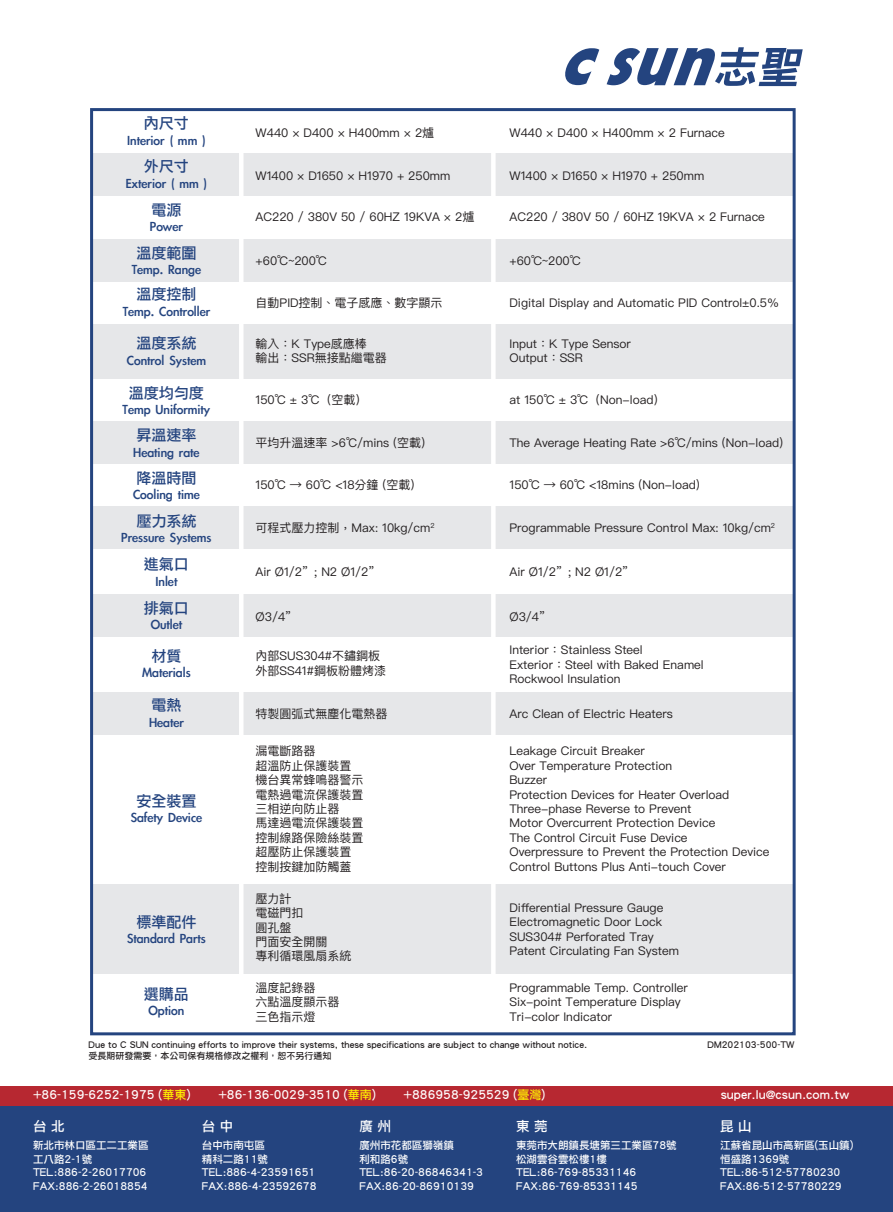
<style>
.page{position:relative;width:893px;height:1212px;background:#fff}
.page>*{position:absolute;margin:0;border:0;box-sizing:border-box;transform-origin:0 0}
.t1{font:15px/16.5px "Li Gothic Med";color:#24447f;text-align:center}
.t2{font:13.5px "Li Hei Pro";color:#fff}
.t3{font:12px/14.4px "Ping Fang TC";color:#231f20}
.t4{font:12px "Li Hei Pro";color:#fff}
.t5{font:10.5px/13.5px "Li Hei Pro";color:#fff}
.t6{font:9px "Li Hei Pro";color:#231f20}
.s1{color:#fff101}
</style>
<div class="page">
<svg style="left:565px;top:48px;width:34px;height:37px"></svg>
<svg style="left:607px;top:47px;width:196px;height:39px"></svg>
<div style="left:92px;top:153px;width:702px;height:43px;background:#e6e7e9"></div>
<div style="left:92px;top:239px;width:702px;height:42px;background:#e6e7e9"></div>
<div style="left:92px;top:324px;width:702px;height:54px;background:#e6e7e9"></div>
<div style="left:92px;top:421px;width:702px;height:43px;background:#e6e7e9"></div>
<div style="left:92px;top:506px;width:702px;height:43px;background:#e6e7e9"></div>
<div style="left:92px;top:692px;width:702px;height:43px;background:#e6e7e9"></div>
<div style="left:92px;top:884px;width:702px;height:89px;background:#e6e7e9"></div>
<div style="left:92px;top:594px;width:702px;height:43px;background:#e6e7e9"></div>
<div style="left:239px;top:110px;width:5px;height:922px;background:#fff"></div>
<div style="left:491px;top:110px;width:5px;height:922px;background:#fff"></div>
<div style="left:0;top:1087px;width:893px;height:125px;background:#24447f"></div>
<div style="left:0;top:1086px;width:893px;height:19px;background:#b72831"></div>
<p class="t1" style="left:127px;top:115px;width:80px">內尺寸<br>Interior ( mm )</p>
<p class="t1" style="left:126px;top:158px;width:83px">外尺寸<br>Exterior ( mm )</p>
<p class="t1" style="left:150px;top:202px;width:34px;text-align:left">電源<br>Power</p>
<p class="t1" style="left:132px;top:245px;width:71px">溫度範圍<br>Temp. Range</p>
<p class="t1" style="left:123px;top:286px;width:89px">溫度控制<br>Temp. Controller</p>
<p class="t1" style="left:127px;top:335px;width:81px">溫度系統<br>Control System</p>
<p class="t1" style="left:123px;top:385px;width:89px">溫度均勻度<br>Temp Uniformity</p>
<p class="t1" style="left:133px;top:427px;width:68px;text-align:left">昇溫速率<br>Heating rate</p>
<p class="t1" style="left:133px;top:470px;width:68px;text-align:left">降溫時間<br>Cooling time</p>
<p class="t1" style="left:121px;top:513px;width:92px">壓力系統<br>Pressure Systems</p>
<p class="t1" style="left:144px;top:556px;width:46px">進氣口<br>Inlet</p>
<p class="t1" style="left:144px;top:600px;width:46px">排氣口<br>Outlet</p>
<p class="t1" style="left:142px;top:648px;width:50px">材質<br>Materials</p>
<p class="t1" style="left:149px;top:697px;width:36px;text-align:left">電熱<br>Heater</p>
<p class="t1" style="left:131px;top:793px;width:73px">安全裝置<br>Safety Device</p>
<p class="t1" style="left:127px;top:914px;width:80px">標準配件<br>Standard Parts</p>
<p class="t1" style="left:144px;top:986px;width:46px">選購品<br>Option</p>
<p class="t3" style="left:256px;top:125px;width:180px">W440 × D400 × H400mm × 2爐</p>
<p class="t3" style="left:509px;top:125px;width:217px">W440 × D400 × H400mm × 2 Furnace</p>
<p class="t3" style="left:256px;top:168px;width:196px">W1400 × D1650 × H1970 + 250mm</p>
<p class="t3" style="left:509px;top:168px;width:196px">W1400 × D1650 × H1970 + 250mm</p>
<p class="t3" style="left:256px;top:209px;width:220px">AC220 / 380V 50 / 60HZ 19KVA × 2爐</p>
<p class="t3" style="left:509px;top:209px;width:257px">AC220 / 380V 50 / 60HZ 19KVA × 2 Furnace</p>
<p class="t3" style="left:256px;top:253px;width:73px">+60℃~200℃</p>
<p class="t3" style="left:509px;top:253px;width:73px">+60℃~200℃</p>
<p class="t3" style="left:256px;top:296px;width:189px">自動PID控制、電子感應、數字顯示</p>
<p class="t3" style="left:256px;top:336px;width:133px">輸入：K Type感應棒<br>輸出：SSR無接點繼電器</p>
<p class="t3" style="left:509px;top:296px;width:271px">Digital Display and Automatic PID Control±0.5％</p>
<p class="t3" style="left:509px;top:336px;width:123px">Input：K Type Sensor<br>Output：SSR</p>
<p class="t3" style="left:256px;top:393px;width:113px">150℃ ± 3℃（空載）</p>
<p class="t3" style="left:509px;top:393px;width:157px">at 150℃ ± 3℃（Non-load）</p>
<p class="t3" style="left:256px;top:435px;width:171px">平均升溫速率 &gt;6℃/mins (空載)</p>
<p class="t3" style="left:509px;top:435px;width:275px">The Average Heating Rate &gt;6℃/mins (Non-load)</p>
<p class="t3" style="left:256px;top:478px;width:160px">150℃ → 60℃ &lt;18分鐘 (空載)</p>
<p class="t3" style="left:509px;top:478px;width:192px">150℃ → 60℃ &lt;18mins (Non-load)</p>
<p class="t3" style="left:256px;top:521px;width:181px">可程式壓力控制，Max: 10kg/cm<sup>2</sup></p>
<p class="t3" style="left:509px;top:521px;width:267px">Programmable Pressure Control Max: 10kg/cm<sup>2</sup></p>
<p class="t3" style="left:256px;top:565px;width:126px">Air Ø1/2〞; N2 Ø1/2〞</p>
<p class="t3" style="left:509px;top:565px;width:126px">Air Ø1/2〞; N2 Ø1/2〞</p>
<p class="t3" style="left:256px;top:609px;width:43px">Ø3/4〞</p>
<p class="t3" style="left:509px;top:609px;width:43px">Ø3/4〞</p>
<p class="t3" style="left:256px;top:648px;width:132px">內部SUS304#不鏽鋼板外部SS41#鋼板粉體烤漆</p>
<p class="t3" style="left:509px;top:642px;width:196px">Interior：Stainless Steel<br>Exterior：Steel with Baked Enamel<br>Rockwool Insulation</p>
<p class="t3" style="left:256px;top:707px;width:134px">特製圓弧式無塵化電熱器</p>
<p class="t3" style="left:509px;top:707px;width:165px">Arc Clean of Electric Heaters</p>
<p class="t3" style="left:256px;top:744px;width:109px">漏電斷路器<br>超溫防止保護裝置機台異常蜂鳴器警示電熱過電流保護裝置三相逆向防止器<br>馬達過電流保護裝置控制線路保險絲裝置超壓防止保護裝置控制按鍵加防觸蓋</p>
<p class="t3" style="left:256px;top:891px;width:97px">壓力計<br>電磁門扣<br>圓孔盤<br>門面安全開關<br>專利循環風扇系統</p>
<p class="t3" style="left:256px;top:980px;width:85px">溫度記錄器<br>六點溫度顯示器三色指示燈</p>
<p class="t3" style="left:509px;top:744px;width:261px">Leakage Circuit Breaker<br>Over Temperature Protection<br>Buzzer<br>Protection Devices for Heater Overload<br>Three-phase Reverse to Prevent<br>Motor Overcurrent Protection Device<br>The Control Circuit Fuse Device<br>Overpressure to Prevent the Protection Device<br>Control Buttons Plus Anti-touch Cover</p>
<p class="t3" style="left:509px;top:900px;width:171px">Differential Pressure Gauge<br>Electromagnetic Door Lock<br>SUS304# Perforated Tray<br>Patent Circulating Fan System</p>
<p class="t3" style="left:509px;top:980px;width:180px">Programmable Temp. Controller<br>Six-point Temperature Display<br>Tri-color Indicator</p>
<p class="t6" style="left:89px;top:1040px;width:500px">Due to C SUN continuing efforts to improve their systems, these specifications are subject to change without notice.</p>
<p class="t6" style="left:707px;top:1040px;width:89px">DM202103-500-TW</p>
<p class="t6" style="left:89px;top:1051px;width:244px">受長期研發需要，本公司保有規格修改之權利，恕不另行通知</p>
<p class="t4" style="left:33px;top:1088px;width:159px">+86-159-6252-1975 (<span class="s1">華東</span>)</p>
<p class="t4" style="left:218px;top:1088px;width:159px">+86-136-0029-3510 (<span class="s1">華南</span>)</p>
<p class="t4" style="left:404px;top:1088px;width:143px">+886958-925529 (<span class="s1">臺灣</span>)</p>
<p class="t4" style="left:721px;top:1088px;width:130px">super.lu@csun.com.tw</p>
<p class="t2" style="left:33px;top:1119px;width:33px">台 北</p>
<p class="t5" style="left:33px;top:1139px;width:117px">新北市林口區工二工業區工八路2-1號<br>TEL:886-2-26017706<br>FAX:886-2-26018854</p>
<p class="t2" style="left:202px;top:1119px;width:33px">台 中</p>
<p class="t5" style="left:202px;top:1139px;width:116px">台中市南屯區<br>精科二路11號<br>TEL:886-4-23591651<br>FAX:886-4-23592678</p>
<p class="t2" style="left:359px;top:1119px;width:33px">廣 州</p>
<p class="t5" style="left:359px;top:1139px;width:125px">廣州市花都區獅嶺鎮<br>利和路6號<br>TEL:86-20-86846341-3<br>FAX:86-20-86910139</p>
<p class="t2" style="left:516px;top:1119px;width:33px">東 莞</p>
<p class="t5" style="left:516px;top:1139px;width:162px">東莞市大朗鎮長塘第三工業區78號松湖雲谷雲松樓1樓<br>TEL:86-769-85331146<br>FAX:86-769-85331145</p>
<p class="t2" style="left:720px;top:1119px;width:33px">昆 山</p>
<p class="t5" style="left:720px;top:1139px;width:134px">江蘇省昆山市高新區(玉山鎮)恒盛路1369號<br>TEL:86-512-57780230<br>FAX:86-512-57780229</p>
</div>
